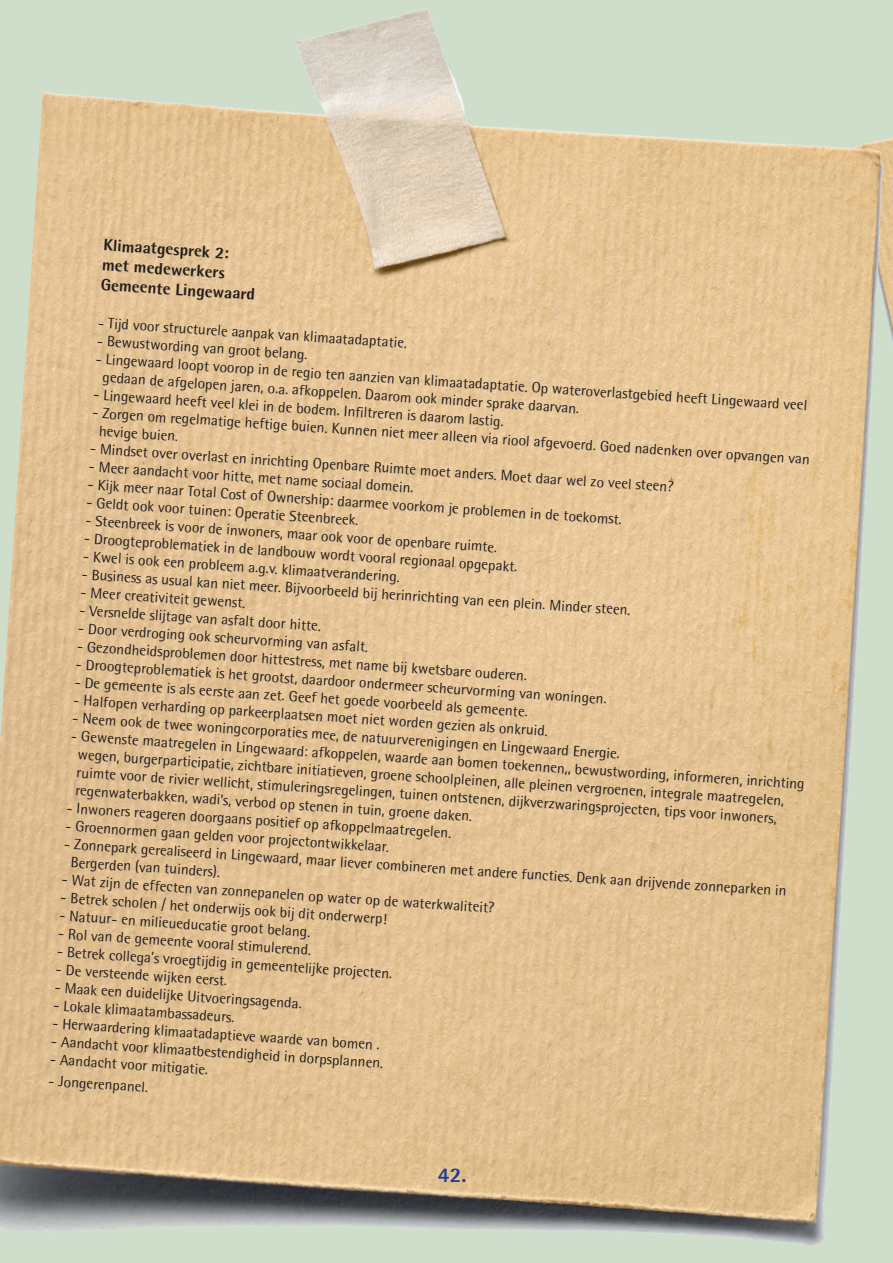
<style>
.page{position:relative;width:893px;height:1263px;background:#fff}
.page>*{position:absolute;margin:0;border:0;box-sizing:border-box;transform-origin:0 0}
.t1{font:800 21px "Rotis Semi Sans Std";color:#253f8e}
.t2{font:800 16.5px/19.8px "Rotis Semi Sans Std";color:#231f20}
.t3{font:15px/18.3px "Rotis Semi Sans Std";color:#231f20}
</style>
<div class="page">
<img style="left:0;top:0;width:893px;height:1263px">
<p class="t2" style="left:104px;top:234px;width:156px;rotate:4deg">Klimaatgesprek 2: met medewerkers<br>Gemeente Lingewaard</p>
<p class="t3" style="left:99px;top:313px;width:311px;rotate:4deg">- Tijd voor structurele aanpak van klimaatadaptatie.</p>
<p class="t3" style="left:98px;top:331px;width:212px;rotate:4deg">- Bewustwording van groot belang.</p>
<p class="t3" style="left:105px;top:348px;width:706px;text-indent:-8px;rotate:4deg">- Lingewaard loopt voorop in de regio ten aanzien van klimaatadaptatie. Op wateroverlastgebied heeft Lingewaard veel gedaan de afgelopen jaren, o.a. afkoppelen. Daarom ook minder sprake daarvan.</p>
<p class="t3" style="left:94px;top:384px;width:413px;rotate:4deg">- Lingewaard heeft veel klei in de bodem. Infi ltreren is daarom lastig.</p>
<p class="t3" style="left:101px;top:402px;width:713px;line-height:19.4px;text-indent:-8px;rotate:4deg">- Zorgen om regelmatige heftige buien. Kunnen niet meer alleen via riool afgevoerd. Goed nadenken over opvangen van hevige buien.</p>
<p class="t3" style="left:91px;top:438px;width:586px;rotate:4deg">- Mindset over overlast en inrichting Openbare Ruimte moet anders. Moet daar wel zo veel steen?</p>
<p class="t3" style="left:90px;top:456px;width:327px;rotate:4deg">- Meer aandacht voor hitte, met name sociaal domein.</p>
<p class="t3" style="left:88px;top:474px;width:537px;rotate:4deg">- Kijk meer naar Total Cost of Ownership: daarmee voorkom je problemen in de toekomst.</p>
<p class="t3" style="left:87px;top:492px;width:274px;rotate:4deg">- Geldt ook voor tuinen: Operatie Steenbreek.</p>
<p class="t3" style="left:86px;top:510px;width:414px;rotate:4deg">- Steenbreek is voor de inwoners, maar ook voor de openbare ruimte.</p>
<p class="t3" style="left:85px;top:528px;width:436px;rotate:4deg">- Droogteproblematiek in de landbouw wordt vooral regionaal opgepakt.</p>
<p class="t3" style="left:84px;top:546px;width:319px;rotate:4deg">- Kwel is ook een probleem a.g.v. klimaatverandering.</p>
<p class="t3" style="left:83px;top:563px;width:551px;rotate:4deg">- Business as usual kan niet meer. Bijvoorbeeld bij herinrichting van een plein. Minder steen.</p>
<p class="t3" style="left:81px;top:582px;width:167px;rotate:4deg">- Meer creativiteit gewenst.</p>
<p class="t3" style="left:80px;top:600px;width:244px;rotate:4deg">- Versnelde slijtage van asfalt door hitte.</p>
<p class="t3" style="left:79px;top:618px;width:292px;rotate:4deg">- Door verdroging ook scheurvorming van asfalt.</p>
<p class="t3" style="left:78px;top:636px;width:452px;rotate:4deg">- Gezondheidsproblemen door hittestress, met name bij kwetsbare ouderen.</p>
<p class="t3" style="left:77px;top:653px;width:533px;rotate:4deg">- Droogteproblematiek is het grootst, daardoor ondermeer scheurvorming van woningen.</p>
<p class="t3" style="left:75px;top:671px;width:456px;rotate:4deg">- De gemeente is als eerste aan zet. Geef het goede voorbeeld als gemeente.</p>
<p class="t3" style="left:74px;top:689px;width:477px;rotate:4deg">- Halfopen verharding op parkeerplaatsen moet niet worden gezien als onkruid.</p>
<p class="t3" style="left:73px;top:707px;width:550px;rotate:4deg">- Neem ook de twee woningcorporaties mee, de natuurverenigingen en Lingewaard Energie.</p>
<p class="t3" style="left:80px;top:725px;width:729px;text-indent:-8px;rotate:4deg">- Gewenste maatregelen in Lingewaard: afkoppelen, waarde aan bomen toekennen,, bewustwording, informeren, inrichting wegen, burgerparticipatie, zichtbare initiatieven, groene schoolpleinen, alle pleinen vergroenen, integrale maatregelen, ruimte voor de rivier wellicht, stimuleringsregelingen, tuinen ontstenen, dijkverzwaringsprojecten, tips voor inwoners, regenwaterbakken, wadi’s, verbod op stenen in tuin, groene daken.</p>
<p class="t3" style="left:67px;top:797px;width:387px;rotate:4deg">- Inwoners reageren doorgaans positief op afkoppelmaatregelen.</p>
<p class="t3" style="left:66px;top:815px;width:326px;rotate:4deg">- Groennormen gaan gelden voor projectontwikkelaar.</p>
<p class="t3" style="left:73px;top:833px;width:717px;line-height:19.2px;text-indent:-8px;rotate:4deg">- Zonnepark gerealiseerd in Lingewaard, maar liever combineren met andere functies. Denk aan drijvende zonneparken in<br>Bergerden (van tuinders).</p>
<p class="t3" style="left:63px;top:869px;width:435px;rotate:4deg">- Wat zijn de effecten van zonnepanelen op water op de waterkwaliteit?</p>
<p class="t3" style="left:61px;top:887px;width:328px;rotate:4deg">- Betrek scholen / het onderwijs ook bij dit onderwerp!</p>
<p class="t3" style="left:60px;top:905px;width:253px;rotate:4deg">- Natuur- en milieueducatie groot belang.</p>
<p class="t3" style="left:59px;top:923px;width:255px;rotate:4deg">- Rol van de gemeente vooral stimulerend.</p>
<p class="t3" style="left:58px;top:941px;width:337px;rotate:4deg">- Betrek collega’s vroegtijdig in gemeentelijke projecten.</p>
<p class="t3" style="left:57px;top:959px;width:173px;rotate:4deg">- De versteende wijken eerst.</p>
<p class="t3" style="left:55px;top:977px;width:249px;rotate:4deg">- Maak een duidelijke Uitvoeringsagenda.</p>
<p class="t3" style="left:54px;top:995px;width:183px;rotate:4deg">- Lokale klimaatambassadeurs.</p>
<p class="t3" style="left:53px;top:1013px;width:330px;rotate:4deg">- Herwaardering klimaatadaptieve waarde van bomen .</p>
<p class="t3" style="left:52px;top:1031px;width:334px;rotate:4deg">- Aandacht voor klimaatbestendigheid in dorpsplannen.</p>
<p class="t3" style="left:51px;top:1049px;width:160px;rotate:4deg">- Aandacht voor mitigatie.</p>
<p class="t3" style="left:49px;top:1071px;width:101px;rotate:4deg">- Jongerenpanel.</p>
<h1 class="t1" style="left:438px;top:1161px;width:30px">42.</h1>
</div>
